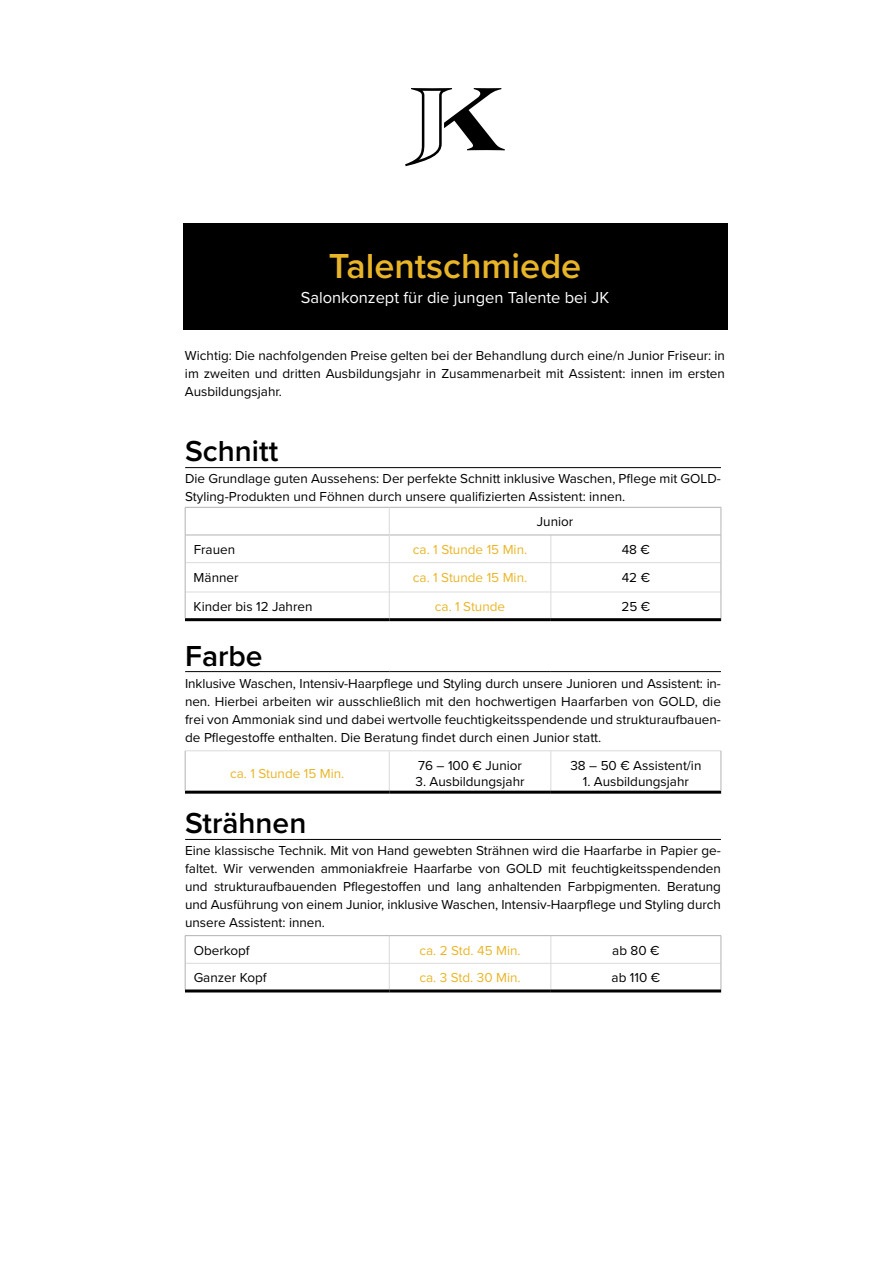
<style>
.page{position:relative;width:893px;height:1263px;background:#fff}
.page>*{position:absolute;margin:0;border:0;box-sizing:border-box;transform-origin:0 0}
.t1{font:600 36px "Proxima Nova";color:#e9b528}
.t2{font:600 30px "Proxima Nova";color:#000}
.t3{font:16.5px "Proxima Nova";color:#fff}
.t4{font:13.5px/18px "Proxima Nova";color:#000;text-align:justify}
.t5{font:13.5px "Proxima Nova";color:#e9b528}
</style>
<div class="page">
<hr style="left:185px;top:562px;width:204px;height:1px;background:#dadada">
<hr style="left:389px;top:562px;width:162px;height:1px;background:#dadada">
<hr style="left:551px;top:562px;width:170px;height:1px;background:#dadada">
<hr style="left:185px;top:592px;width:204px;height:1px;background:#dadada">
<hr style="left:389px;top:592px;width:162px;height:1px;background:#dadada">
<hr style="left:551px;top:592px;width:170px;height:1px;background:#dadada">
<svg style="left:551px;top:536px;width:1px;height:82px"></svg>
<hr style="left:185px;top:671px;width:204px;height:1px;background:#000">
<hr style="left:389px;top:671px;width:162px;height:1px;background:#000">
<hr style="left:551px;top:671px;width:170px;height:1px;background:#000">
<hr style="left:185px;top:750px;width:204px;height:1px;background:#dadada">
<hr style="left:389px;top:750px;width:162px;height:1px;background:#dadada">
<hr style="left:389px;top:751px;width:1px;height:40px;background:#dadada">
<hr style="left:551px;top:750px;width:170px;height:1px;background:#dadada">
<hr style="left:551px;top:751px;width:1px;height:40px;background:#dadada">
<hr style="left:185px;top:963px;width:204px;height:1px;background:#dadada">
<hr style="left:389px;top:963px;width:162px;height:1px;background:#dadada">
<svg style="left:389px;top:936px;width:1px;height:53px"></svg>
<hr style="left:551px;top:963px;width:170px;height:1px;background:#dadada">
<svg style="left:551px;top:936px;width:1px;height:53px"></svg>
<hr style="left:185px;top:618px;width:204px;height:3px;background:#000">
<hr style="left:389px;top:618px;width:162px;height:3px;background:#000">
<hr style="left:551px;top:618px;width:170px;height:3px;background:#000">
<hr style="left:185px;top:791px;width:204px;height:3px;background:#000">
<hr style="left:389px;top:791px;width:162px;height:3px;background:#000">
<hr style="left:551px;top:791px;width:170px;height:3px;background:#000">
<hr style="left:185px;top:935px;width:204px;height:1px;background:#b3b2b2">
<hr style="left:389px;top:935px;width:162px;height:1px;background:#b3b2b2">
<hr style="left:551px;top:935px;width:170px;height:1px;background:#b3b2b2">
<svg style="left:185px;top:936px;width:1px;height:53px"></svg>
<svg style="left:721px;top:936px;width:1px;height:53px"></svg>
<hr style="left:185px;top:989px;width:204px;height:3px;background:#000">
<hr style="left:389px;top:989px;width:162px;height:3px;background:#000">
<hr style="left:551px;top:989px;width:170px;height:3px;background:#000">
<hr style="left:185px;top:751px;width:1px;height:40px;background:#b3b2b2">
<svg style="left:185px;top:508px;width:1px;height:110px"></svg>
<svg style="left:721px;top:507px;width:1px;height:111px"></svg>
<hr style="left:551px;top:535px;width:170px;height:1px;background:#b3b2b2">
<hr style="left:721px;top:751px;width:1px;height:40px;background:#b3b2b2">
<hr style="left:185px;top:507px;width:204px;height:1px;background:#b3b2b2">
<hr style="left:389px;top:507px;width:162px;height:1px;background:#b3b2b2">
<hr style="left:551px;top:507px;width:170px;height:1px;background:#b3b2b2">
<hr style="left:185px;top:535px;width:204px;height:1px;background:#b3b2b2">
<hr style="left:389px;top:535px;width:162px;height:1px;background:#b3b2b2">
<svg style="left:389px;top:507px;width:1px;height:111px"></svg>
<hr style="left:185px;top:467px;width:536px;height:1px;background:#000">
<hr style="left:185px;top:839px;width:536px;height:1px;background:#000">
<div style="left:183px;top:223px;width:544px;height:106px;background:#000"></div>
<svg style="left:405px;top:88px;width:100px;height:78px"></svg>
<h1 class="t1" style="left:329px;top:240px;width:254px">Talentschmiede</h1>
<p class="t3" style="left:301px;top:285px;width:310px">Salonkonzept für die jungen Talente bei JK</p>
<p class="t4" style="left:185px;top:346px;width:542px">Wichtig: Die nachfolgenden Preise gelten bei der Behandlung durch eine/n Junior Friseur: in im zweiten und dritten Ausbildungsjahr in Zusammenarbeit mit Assistent: innen im ersten Ausbildungsjahr.</p>
<h2 class="t2" style="left:185px;top:429px;width:95px">Schnitt</h2>
<p class="t4" style="left:185px;top:469px;width:537px">Die Grundlage guten Aussehens: Der perfekte Schnitt inklusive Waschen, Pflege mit GOLD-<br>Styling-Produkten und Föhnen durch unsere qualifizierten Assistent: innen.</p>
<p class="t4" style="left:537px;top:512px;width:38px">Junior</p>
<p class="t4" style="left:194px;top:540px;width:43px">Frauen</p>
<p class="t5" style="left:413px;top:540px;width:116px">ca. 1 Stunde 15 Min.</p>
<p class="t4" style="left:622px;top:540px;width:30px">48 €</p>
<p class="t4" style="left:194px;top:568px;width:46px">Männer</p>
<p class="t5" style="left:413px;top:567px;width:116px">ca. 1 Stunde 15 Min.</p>
<p class="t4" style="left:622px;top:568px;width:30px">42 €</p>
<p class="t4" style="left:194px;top:597px;width:120px">Kinder bis 12 Jahren</p>
<p class="t5" style="left:435px;top:597px;width:72px">ca. 1 Stunde</p>
<p class="t4" style="left:621px;top:597px;width:30px">25 €</p>
<h2 class="t2" style="left:185px;top:633px;width:79px">Farbe</h2>
<p class="t4" style="left:185px;top:674px;width:537px">Inklusive Waschen, Intensiv-Haarpflege und Styling durch unsere Junioren und Assistent: in&shy;nen. Hierbei arbeiten wir ausschließlich mit den hochwertigen Haarfarben von GOLD, die frei von Ammoniak sind und dabei wertvolle feuchtigkeitsspendende und strukturaufbauen&shy;de Pflegestoffe enthalten. Die Beratung findet durch einen Junior statt.</p>
<p class="t5" style="left:230px;top:763px;width:116px">ca. 1 Stunde 15 Min.</p>
<p class="t4" style="left:570px;top:756px;width:133px">38 – 50 € Assistent/in</p>
<p class="t4" style="left:583px;top:772px;width:108px">1. Ausbildungsjahr</p>
<p class="t4" style="left:418px;top:756px;width:105px">76 – 100 € Junior</p>
<p class="t4" style="left:415px;top:772px;width:111px">3. Ausbildungsjahr</p>
<h2 class="t2" style="left:185px;top:800px;width:123px">Strähnen</h2>
<p class="t4" style="left:185px;top:841px;width:537px">Eine klassische Technik. Mit von Hand gewebten Strähnen wird die Haarfarbe in Papier ge&shy;faltet. Wir verwenden ammoniakfreie Haarfarbe von GOLD mit feuchtigkeitsspendenden und strukturaufbauenden Pflegestoffen und lang anhaltenden Farbpigmenten. Beratung und Ausführung von einem Junior, inklusive Waschen, Intensiv-Haarpflege und Styling durch unsere Assistent: innen.</p>
<p class="t4" style="left:194px;top:941px;width:58px">Oberkopf</p>
<p class="t5" style="left:419px;top:940px;width:103px">ca. 2 Std. 45 Min.</p>
<p class="t4" style="left:612px;top:941px;width:49px">ab 80 €</p>
<p class="t4" style="left:194px;top:968px;width:75px">Ganzer Kopf</p>
<p class="t5" style="left:419px;top:968px;width:103px">ca. 3 Std. 30 Min.</p>
<p class="t4" style="left:612px;top:968px;width:50px">ab 110 €</p>
</div>
